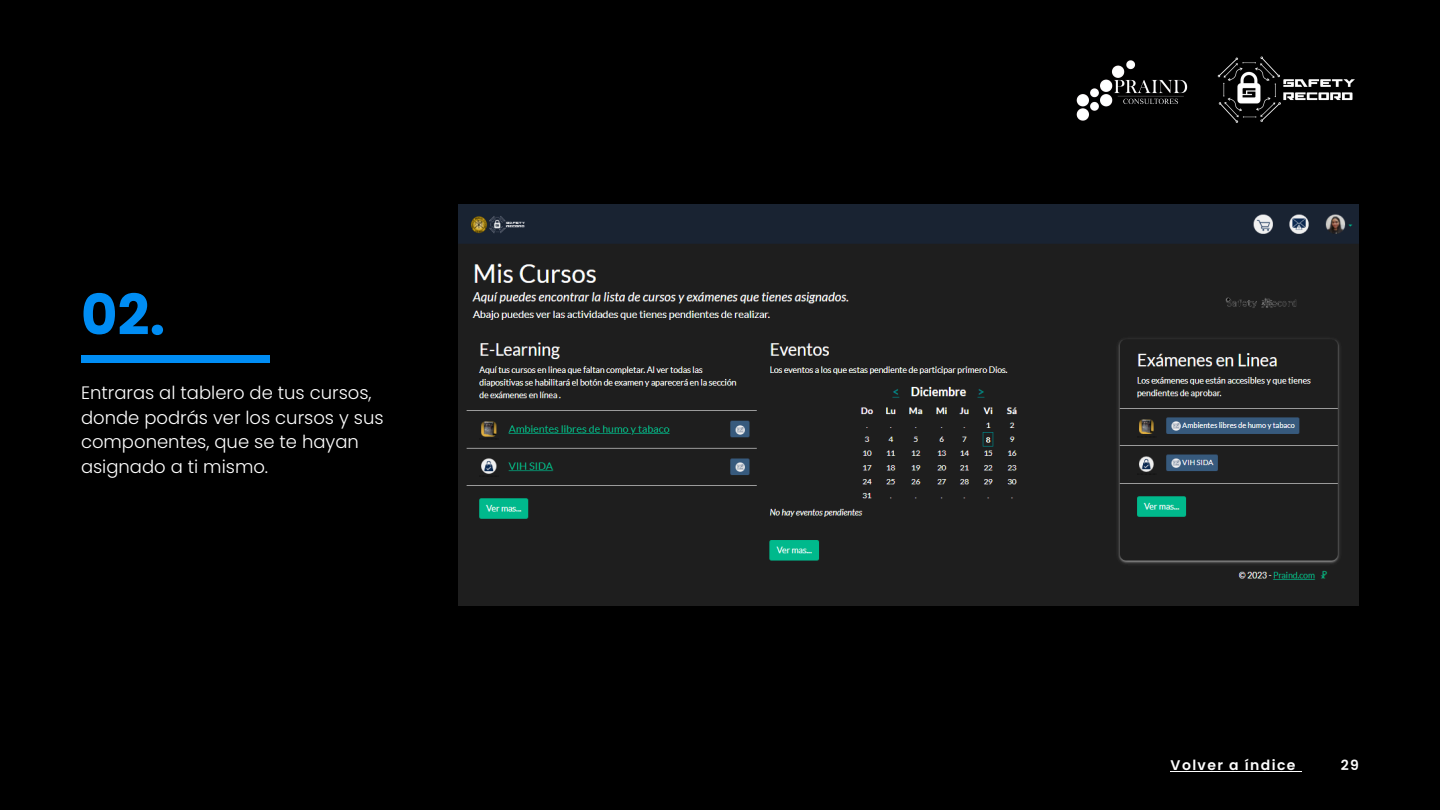
<style>
.page{position:relative;width:1440px;height:810px;background:#000}
.page>*{position:absolute;margin:0;border:0;box-sizing:border-box;transform-origin:0 0}
.t1{font:700 56px "Poppins";color:#008df4}
.t2{font:300 18px/24.8px "Poppins";color:#fefefe}
.t3{font:600 14px "Poppins";letter-spacing:.1em;color:#fefefe}
</style>
<div class="page">
<img style="left:1217px;top:56px;width:138px;height:67px">
<img style="left:1076px;top:60px;width:112px;height:61px">
<img style="left:458px;top:204px;width:901px;height:402px">
<hr style="left:1171px;top:771px;width:126px;height:1px;background:#fefefe">
<div style="left:81px;top:355px;width:189px;height:7px;background:#008df4"></div>
<p class="t1" style="left:81px;top:276px;width:86px">02.</p>
<p class="t2" style="left:81px;top:380px;width:304px">Entraras al tablero de tus cursos, donde podrás ver los cursos y sus componentes, que se te hayan asignado a ti mismo.</p>
<p class="t3" style="left:1171px;top:756px;width:126px">Volver a índice</p>
<p class="t3" style="left:1341px;top:756px;width:20px">29</p>
</div>
